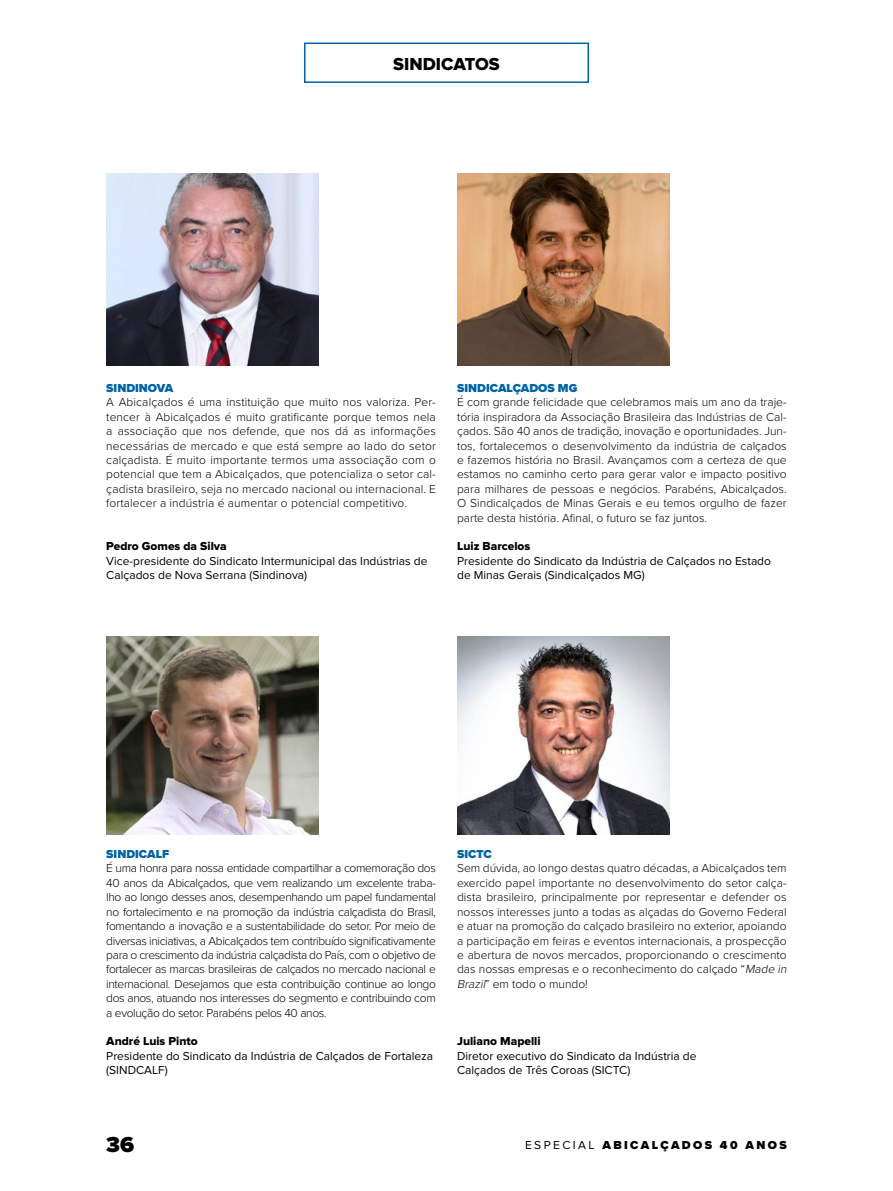
<style>
.page{position:relative;width:893px;height:1191px;background:#fff}
.page>*{position:absolute;margin:0;border:0;box-sizing:border-box;transform-origin:0 0}
.t1{font:900 22.5px "Proxima Nova";color:#000}
.t2{font:800 18px "Proxima Nova";color:#000}
.t3{font:300 12px/14.4px "Proxima Nova";color:#000;text-align:justify}
.t4{font:12px/14.4px "Proxima Nova";color:#000}
.t5{font:800 12px "Proxima Nova";color:#000}
.t6{font:900 12px "Proxima Nova";color:#0064a5}
.t7{font:900 12px "Proxima Nova";letter-spacing:.2em;color:#000}
.s1{font-style:italic}
.s2{font-weight:400}
</style>
<div class="page">
<img style="left:106px;top:636px;width:213px;height:198px">
<img style="left:106px;top:173px;width:213px;height:192px">
<div style="left:304px;top:43px;width:285px;height:40px;border:2px solid #0064a5"></div>
<img style="left:457px;top:636px;width:213px;height:198px">
<img style="left:457px;top:173px;width:212px;height:192px">
<h2 class="t2" style="left:393px;top:53px;width:108px">SINDICATOS</h2>
<p class="t6" style="left:106px;top:379px;width:69px">SINDINOVA</p>
<p class="t3" style="left:106px;top:394px;width:331px">A Abicalçados é uma instituição que muito nos valoriza. Per&shy;tencer à Abicalçados é muito gratificante porque temos nela a associação que nos defende, que nos dá as informações necessárias de mercado e que está sempre ao lado do setor calçadista. É muito importante termos uma associação com o potencial que tem a Abicalçados, que potencializa o setor cal&shy;çadista brasileiro, seja no mercado nacional ou internacional. E fortalecer a indústria é aumentar o potencial competitivo.</p>
<p class="t5" style="left:106px;top:539px;width:122px">Pedro Gomes da Silva</p>
<p class="t4" style="left:106px;top:554px;width:323px">Vice-presidente do Sindicato Intermunicipal das Indústrias de<br>Calçados de Nova Serrana (Sindinova)</p>
<p class="t6" style="left:457px;top:379px;width:122px">SINDICALÇADOS MG</p>
<p class="t3" style="left:457px;top:394px;width:331px">É com grande felicidade que celebramos mais um ano da traje&shy;tória inspiradora da Associação Brasileira das Indústrias de Cal&shy;çados. São 40 anos de tradição, inovação e oportunidades. Jun&shy;tos, fortalecemos o desenvolvimento da indústria de calçados e fazemos história no Brasil. Avançamos com a certeza de que estamos no caminho certo para gerar valor e impacto positivo para milhares de pessoas e negócios. Parabéns, Abicalçados.<br>O Sindicalçados de Minas Gerais e eu temos orgulho de fazer parte desta história. Afinal, o futuro se faz juntos.</p>
<p class="t5" style="left:457px;top:539px;width:75px">Luiz Barcelos</p>
<p class="t4" style="left:457px;top:554px;width:315px">Presidente do Sindicato da Indústria de Calçados no Estado de Minas Gerais (Sindicalçados MG)</p>
<p class="t6" style="left:106px;top:845px;width:64px">SINDICALF</p>
<p class="t3" style="left:106px;top:860px;width:331px">É uma honra para nossa entidade compartilhar a comemoração dos 40 anos da Abicalçados, que vem realizando um excelente traba&shy;lho ao longo desses anos, desempenhando um papel fundamental no fortalecimento e na promoção da indústria calçadista do Brasil, fomentando a inovação e a sustentabilidade do setor. Por meio de diversas iniciativas, a Abicalçados tem contribuído significativamente para o crescimento da indústria calçadista do País, com o objetivo de fortalecer as marcas brasileiras de calçados no mercado nacional e internacional. Desejamos que esta contribuição continue ao longo dos anos, atuando nos interesses do segmento e contribuindo com a evolução do setor. Parabéns pelos 40 anos.</p>
<p class="t5" style="left:106px;top:1034px;width:93px">André Luis Pinto</p>
<p class="t4" style="left:106px;top:1048px;width:328px">Presidente do Sindicato da Indústria de Calçados de Fortaleza (SINDCALF)</p>
<p class="t6" style="left:457px;top:845px;width:36px">SICTC</p>
<p class="t3" style="left:457px;top:860px;width:334px;text-align:left">Sem dúvida, ao longo destas quatro décadas, a Abicalçados tem exercido papel importante no desenvolvimento do setor calça&shy;dista brasileiro, principalmente por representar e defender os nossos interesses junto a todas as alçadas do Governo Federal e atuar na promoção do calçado brasileiro no exterior, apoiando a participação em feiras e eventos internacionais, a prospecção e abertura de novos mercados, proporcionando o crescimento das nossas empresas e o reconhecimento do calçado “<span class="s1">Made in Brazil</span>” em todo o mundo!</p>
<p class="t5" style="left:457px;top:1034px;width:85px">Juliano Mapelli</p>
<p class="t4" style="left:457px;top:1048px;width:241px">Diretor executivo do Sindicato da Indústria de<br>Calçados de Três Coroas (SICTC)</p>
<h1 class="t1" style="left:106px;top:1128px;width:29px">36</h1>
<p class="t7" style="left:525px;top:1136px;width:263px"><span class="s2">ESPECIAL</span> ABICALÇADOS 40 ANOS</p>
</div>
